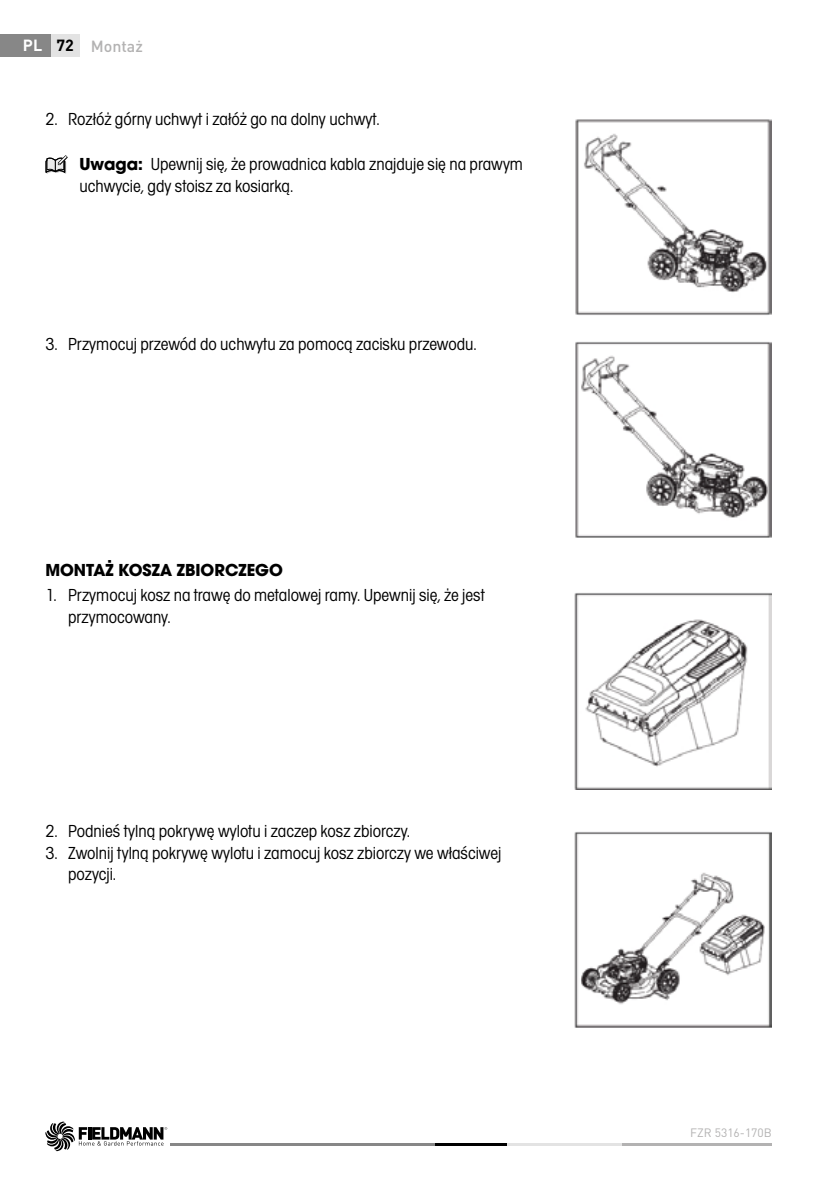
<style>
.page{position:relative;width:840px;height:1191px;background:#fff}
.page>*{position:absolute;margin:0;border:0;box-sizing:border-box;transform-origin:0 0}
.t1{font:18px/21.6px "Avant Gar Got Itc TOT Boo Con";color:#000}
.t2{font:700 18px "Avant Gar Got Itc TOT";color:#000}
.t3{font:500 16px "DIN Pro";color:#b3b2b2}
.t4{font:700 16px "DIN Pro";color:#fff}
.t5{font:12px "DIN Pro";color:#b3b2b2}
.s1{color:#000}
.s2{font-family:"Avant Gar Got Itc TOT";font-weight:700}
</style>
<div class="page">
<hr style="left:621px;top:1142px;width:150px;height:3px;background:#b3b2b2">
<hr style="left:506px;top:1142px;width:115px;height:3px;background:#e3e3e3">
<hr style="left:170px;top:1142px;width:264px;height:3px;background:#878787">
<hr style="left:434px;top:1142px;width:72px;height:3px;background:#000">
<svg style="left:45px;top:1121px;width:122px;height:30px"></svg>
<div style="left:0;top:34px;width:51px;height:23px;background:#878787"></div>
<div style="left:51px;top:34px;width:28px;height:23px;background:#e3e3e3"></div>
<svg style="left:45px;top:155px;width:23px;height:19px"></svg>
<img style="left:575px;top:119px;width:196px;height:196px">
<img style="left:575px;top:342px;width:196px;height:196px">
<img style="left:574px;top:593px;width:197px;height:196px">
<img style="left:574px;top:831px;width:197px;height:197px">
<p class="t4" style="left:23px;top:35px;width:53px">PL <span class="s1">72</span></p>
<p class="t3" style="left:91px;top:35px;width:54px">Montaż</p>
<p class="t1" style="left:45px;top:109px;width:335px">2. Rozłóż górny uchwyt i załóż go na dolny uchwyt.</p>
<p class="t1" style="left:79px;top:153px;width:445px"><span class="s2">Uwaga:</span> Upewnij się, że prowadnica kabla znajduje się na prawym uchwycie, gdy stoisz za kosiarką.</p>
<p class="t1" style="left:45px;top:333px;width:432px">3. Przymocuj przewód do uchwytu za pomocą zacisku przewodu.</p>
<p class="t2" style="left:45px;top:558px;width:239px">MONTAŻ KOSZA ZBIORCZEGO</p>
<p class="t1" style="left:68px;top:585px;width:418px;text-indent:-23px">1. Przymocuj kosz na trawę do metalowej ramy. Upewnij się, że jest przymocowany.</p>
<p class="t1" style="left:45px;top:820px;width:366px">2. Podnieś tylną pokrywę wylotu i zaczep kosz zbiorczy.</p>
<p class="t1" style="left:68px;top:842px;width:434px;text-indent:-23px">3. Zwolnij tylną pokrywę wylotu i zamocuj kosz zbiorczy we właściwej pozycji.</p>
<p class="t5" style="left:690px;top:1124px;width:83px">FZR 5316-170B</p>
</div>
